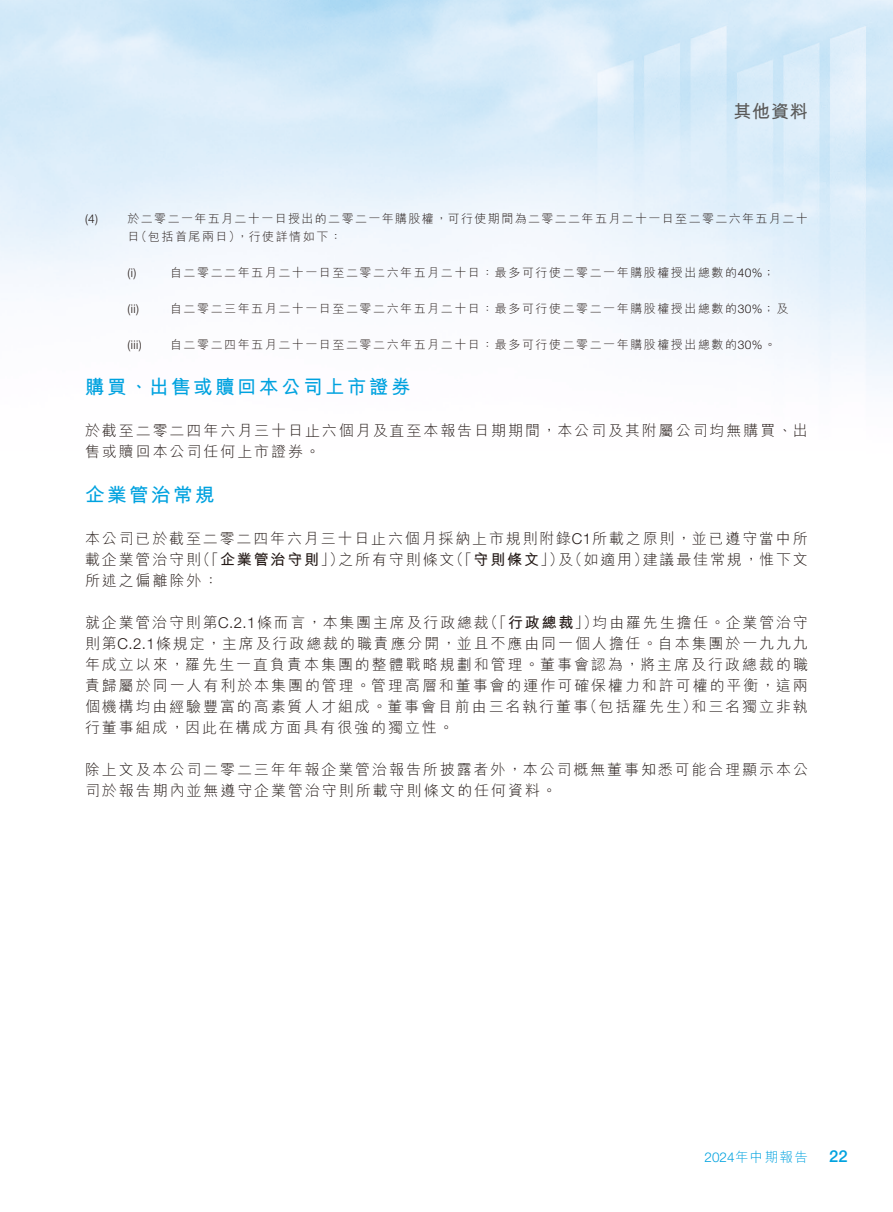
<style>
.page{position:relative;width:893px;height:1212px;background:#fff}
.page>*{position:absolute;margin:0;border:0;box-sizing:border-box;transform-origin:0 0}
.t1{font:700 19.5px "M Hei HK";letter-spacing:.13em;color:#00a2df}
.t2{font:700 18px "M Hei HK";color:#595857}
.t3{font:500 16.5px "Helvetica Neue LT Std";color:#00a2df}
.t4{font:300 15px/21px "M Hei HK";letter-spacing:.125em;color:#231916}
.t5{font:700 15px "M Hei HK";letter-spacing:.12em;color:#231916}
.t6{font:300 13.5px "M Hei HK";letter-spacing:.1em;color:#00a2df}
.t7{font:300 12px "M Hei HK";letter-spacing:.13em;color:#231916}
.t8{font:300 12px "Helvetica Neue LT Std";color:#231916}
.s1{font-family:"Helvetica Neue LT Std"}
.s2{font-weight:300}
.s3{font-weight:700}
</style>
<div class="page">
<p class="t2" style="left:733px;top:98px;width:76px">其他資料</p>
<p class="t8" style="left:85px;top:212px;width:15px">4( )</p>
<p class="t7" style="left:128px;top:213px;width:682px">於二零二一年五月二十一日授出的二零二一年購股權，可行使期間為二零二二年五月二十一日至二零二六年五月二十</p>
<p class="t7" style="left:135px;top:231px;width:107px">（包括首尾兩日）</p>
<p class="t7" style="left:128px;top:231px;width:13px">日</p>
<p class="t7" style="left:236px;top:231px;width:107px">，行使詳情如下：</p>
<p class="t8" style="left:128px;top:266px;width:10px">) i(</p>
<p class="t8" style="left:128px;top:302px;width:13px">i i( )</p>
<p class="t7" style="left:170px;top:267px;width:606px">自二零二二年五月二十一日至二零二六年五月二十日：最多可行使二零二一年購股權授出總數的<span class="s1">40%</span>;</p>
<p class="t7" style="left:170px;top:303px;width:620px">自二零二三年五月二十一日至二零二六年五月二十日：最多可行使二零二一年購股權授出總數的<span class="s1">30%</span>；及</p>
<p class="t7" style="left:170px;top:339px;width:608px">自二零二四年五月二十一日至二零二六年五月二十日：最多可行使二零二一年購股權授出總數的<span class="s1">30%</span>。</p>
<p class="t8" style="left:128px;top:338px;width:16px">(iii)</p>
<h1 class="t1" style="left:85px;top:373px;width:327px">購買、出售或贖回本公司上市證券</h1>
<p class="t4" style="left:85px;top:420px;width:724px">於截至二零二四年六月三十日止六個月及直至本報告日期期間，本公司及其附屬公司均無購買、出售或贖回本公司任何上市證券。</p>
<h1 class="t1" style="left:85px;top:481px;width:131px">企業管治常規</h1>
<p class="t4" style="left:85px;top:528px;width:724px;text-align:right">本公司已於截至二零二四年六月三十日止六個月採納上市規則附錄<span class="s1">C1</span>所載之原則，並已遵守當中所建議最佳常規，惟下文</p>
<p class="t5" style="left:195px;top:549px;width:150px"><span class="s2">（「</span>企業管治守則<span class="s2">」）</span></p>
<p class="t4" style="left:449px;top:549px;width:201px">（「<span class="s3">守則條文</span>」）（如適用）</p>
<p class="t4" style="left:85px;top:549px;width:135px">載企業管治守則所述之偏離除外：</p>
<p class="t4" style="left:338px;top:549px;width:117px">之所有守則條文</p>
<p class="t4" style="left:558px;top:549px;width:16px">及</p>
<p class="t4" style="left:483px;top:612px;width:116px">（「<span class="s3">行政總裁</span>」）</p>
<p class="t4" style="left:85px;top:612px;width:405px">就企業管治守則第<span class="s1">C.2.1</span>條而言，本集團主席及行政總裁</p>
<p class="t4" style="left:85px;top:633px;width:724px">則第<span class="s1">C.2.1</span>條規定，主席及行政總裁的職責應分開，並且不應由同一個人擔任。自本集團於一九九九</p>
<p class="t4" style="left:85px;top:654px;width:724px">年成立以來，羅先生一直負責本集團的整體戰略規劃和管理。董事會認為，將主席及行政總裁的職</p>
<p class="t4" style="left:85px;top:675px;width:724px">責歸屬於同一人有利於本集團的管理。管理高層和董事會的運作可確保權力和許可權的平衡，這兩</p>
<p class="t4" style="left:691px;top:696px;width:118px">和三名獨立非執</p>
<p class="t4" style="left:592px;top:612px;width:217px">均由羅先生擔任。企業管治守</p>
<p class="t4" style="left:85px;top:696px;width:504px">個機構均由經驗豐富的高素質人才組成。董事會目前由三名執行董事行董事組成，因此在構成方面具有很強的獨立性。</p>
<p class="t4" style="left:85px;top:759px;width:724px">除上文及本公司二零二三年年報企業管治報告所披露者外，本公司概無董事知悉可能合理顯示本公司於報告期內並無遵守企業管治守則所載守則條文的任何資料。</p>
<p class="t4" style="left:582px;top:696px;width:116px">（包括羅先生）</p>
<p class="t6" style="left:705px;top:1150px;width:105px"><span class="s1">2024</span>年中期報告</p>
<p class="t3" style="left:829px;top:1146px;width:20px">22</p>
</div>
